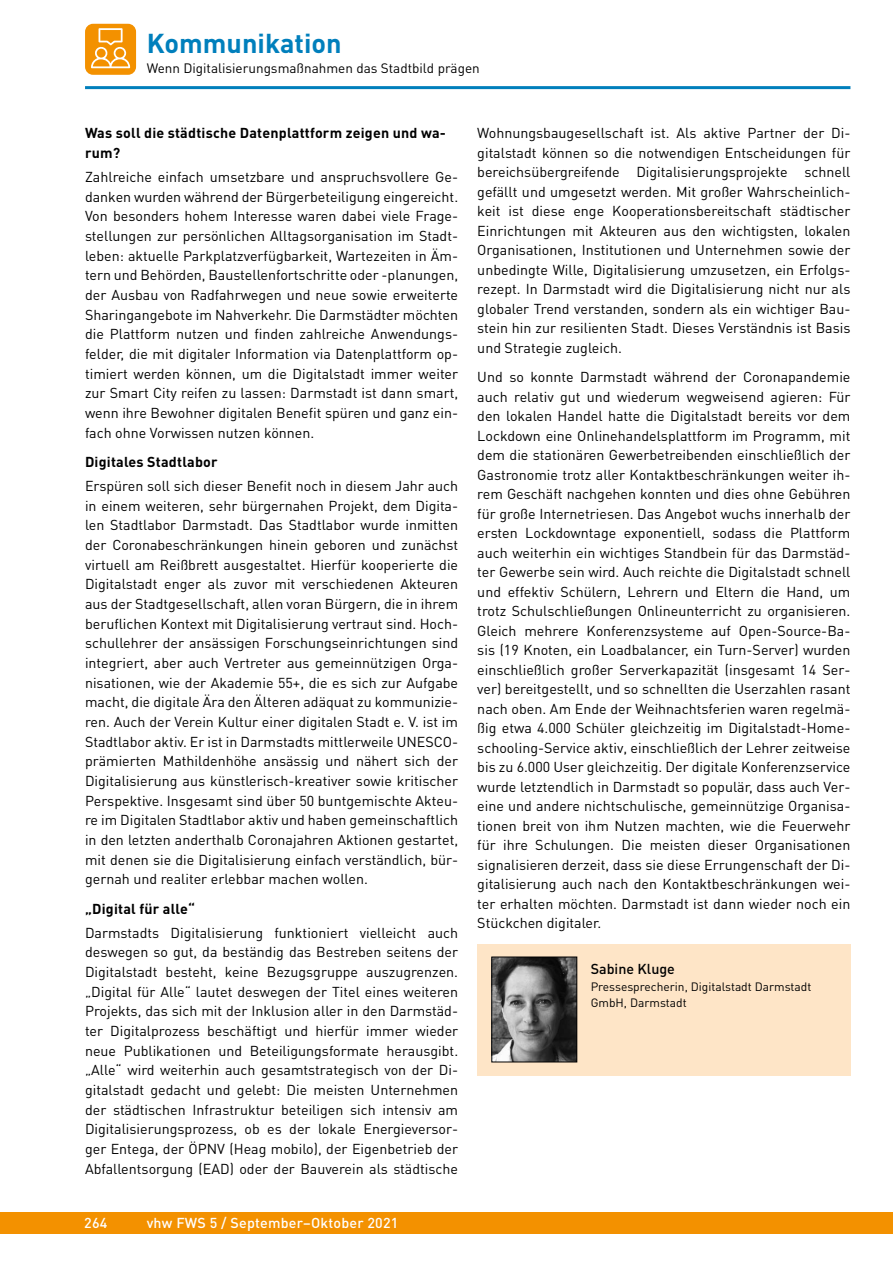
<style>
.page{position:relative;width:893px;height:1263px;background:#fff}
.page>*{position:absolute;margin:0;border:0;box-sizing:border-box;transform-origin:0 0}
.t1{font:700 27px "DIN Pro";color:#007fbc}
.t2{font:14.25px/19.6px "DIN Pro";color:#000;text-align:justify}
.t3{font:700 14.25px/19.6px "DIN Pro";letter-spacing:.015em;color:#000}
.t4{font:500 14.25px "DIN Pro";letter-spacing:.015em;color:#fff}
.t5{font:500 14.25px "DIN Pro";color:#000}
.t6{font:13.5px "DIN Pro";color:#000}
.t7{font:12px/16.5px "DIN Pro";color:#000}
</style>
<div class="page">
<div style="left:0;top:1212px;width:893px;height:21px;background:#f39100"></div>
<hr style="left:85px;top:86px;width:765px;height:3px;background:#007fbc">
<div style="left:85px;top:24px;width:51px;height:51px;background:#f39100;border-radius:8px"></div>
<svg style="left:91px;top:28px;width:39px;height:40px"></svg>
<div style="left:477px;top:944px;width:373px;height:132px;background:#fee5c7"></div>
<img style="left:493px;top:959px;width:82px;height:101px">
<div style="left:491px;top:957px;width:86px;height:105px;border:1px solid #000"></div>
<h1 class="t1" style="left:147px;top:25px;width:196px">Kommunikation</h1>
<p class="t6" style="left:147px;top:59px;width:335px">Wenn Digitalisierungsmaßnahmen das Stadtbild prägen</p>
<p class="t3" style="left:85px;top:123px;width:362px">Was soll die städtische Datenplattform zeigen und wa&shy;rum?</p>
<p class="t2" style="left:85px;top:166px;width:375px">Zahlreiche einfach umsetzbare und anspruchsvollere Ge&shy;danken wurden während der Bürgerbeteiligung eingereicht.<br>Von besonders hohem Interesse waren dabei viele Frage&shy;stellungen zur persönlichen Alltagsorganisation im Stadt&shy;leben: aktuelle Parkplatzverfügbarkeit, Wartezeiten in Äm&shy;tern und Behörden, Baustellenfortschritte oder -planungen, der Ausbau von Radfahrwegen und neue sowie erweiterte Sharingangebote im Nahverkehr. Die Darmstädter möchten die Plattform nutzen und finden zahlreiche Anwendungs&shy;felder, die mit digitaler Information via Datenplattform op&shy;timiert werden können, um die Digitalstadt immer weiter zur Smart City reifen zu lassen: Darmstadt ist dann smart, wenn ihre Bewohner digitalen Benefit spüren und ganz ein&shy;fach ohne Vorwissen nutzen können.</p>
<p class="t3" style="left:85px;top:452px;width:134px">Digitales Stadtlabor</p>
<p class="t2" style="left:85px;top:475px;width:375px">Erspüren soll sich dieser Benefit noch in diesem Jahr auch in einem weiteren, sehr bürgernahen Projekt, dem Digita&shy;len Stadtlabor Darmstadt. Das Stadtlabor wurde inmitten der Coronabeschränkungen hinein geboren und zunächst virtuell am Reißbrett ausgestaltet. Hierfür kooperierte die Digitalstadt enger als zuvor mit verschiedenen Akteuren aus der Stadtgesellschaft, allen voran Bürgern, die in ihrem beruflichen Kontext mit Digitalisierung vertraut sind. Hoch&shy;schullehrer der ansässigen Forschungseinrichtungen sind integriert, aber auch Vertreter aus gemeinnützigen Orga&shy;nisationen, wie der Akademie 55+, die es sich zur Aufgabe macht, die digitale Ära den Älteren adäquat zu kommunizie&shy;ren. Auch der Verein Kultur einer digitalen Stadt e. V. ist im Stadtlabor aktiv. Er ist in Darmstadts mittlerweile UNESCO&shy;prämierten Mathildenhöhe ansässig und nähert sich der Digitalisierung aus künstlerisch-kreativer sowie kritischer Perspektive. Insgesamt sind über 50 buntgemischte Akteu&shy;re im Digitalen Stadtlabor aktiv und haben gemeinschaftlich in den letzten anderthalb Coronajahren Aktionen gestartet, mit denen sie die Digitalisierung einfach verständlich, bür&shy;gernah und realiter erlebbar machen wollen.</p>
<p class="t3" style="left:85px;top:898px;width:111px">„Digital für alle“</p>
<p class="t2" style="left:85px;top:922px;width:375px">Darmstadts Digitalisierung funktioniert vielleicht auch deswegen so gut, da beständig das Bestreben seitens der Digitalstadt besteht, keine Bezugsgruppe auszugrenzen. „Digital für Alle“ lautet deswegen der Titel eines weiteren Projekts, das sich mit der Inklusion aller in den Darmstäd&shy;ter Digitalprozess beschäftigt und hierfür immer wieder neue Publikationen und Beteiligungsformate herausgibt. „Alle“ wird weiterhin auch gesamtstrategisch von der Di&shy;gitalstadt gedacht und gelebt: Die meisten Unternehmen der städtischen Infrastruktur beteiligen sich intensiv am Digitalisierungsprozess, ob es der lokale Energieversor&shy;ger Entega, der ÖPNV (Heag mobilo), der Eigenbetrieb der Abfallentsorgung (EAD) oder der Bauverein als städtische</p>
<p class="t4" style="left:84px;top:1213px;width:25px">264</p>
<p class="t4" style="left:147px;top:1213px;width:253px">vhw FWS 5 / September–Oktober 2021</p>
<p class="t2" style="left:477px;top:123px;width:375px">Wohnungsbaugesellschaft ist. Als aktive Partner der Di&shy;gitalstadt können so die notwendigen Entscheidungen für bereichsübergreifende Digitalisierungsprojekte schnell gefällt und umgesetzt werden. Mit großer Wahrscheinlich&shy;keit ist diese enge Kooperationsbereitschaft städtischer Einrichtungen mit Akteuren aus den wichtigsten, lokalen Organisationen, Institutionen und Unternehmen sowie der unbedingte Wille, Digitalisierung umzusetzen, ein Erfolgs&shy;rezept. In Darmstadt wird die Digitalisierung nicht nur als globaler Trend verstanden, sondern als ein wichtiger Bau&shy;stein hin zur resilienten Stadt. Dieses Verständnis ist Basis und Strategie zugleich.</p>
<p class="t2" style="left:477px;top:367px;width:375px">Und so konnte Darmstadt während der Coronapandemie auch relativ gut und wiederum wegweisend agieren: Für den lokalen Handel hatte die Digitalstadt bereits vor dem Lockdown eine Onlinehandelsplattform im Programm, mit dem die stationären Gewerbetreibenden einschließlich der Gastronomie trotz aller Kontaktbeschränkungen weiter ih&shy;rem Geschäft nachgehen konnten und dies ohne Gebühren für große Internetriesen. Das Angebot wuchs innerhalb der ersten Lockdowntage exponentiell, sodass die Plattform auch weiterhin ein wichtiges Standbein für das Darmstäd&shy;ter Gewerbe sein wird. Auch reichte die Digitalstadt schnell und effektiv Schülern, Lehrern und Eltern die Hand, um trotz Schulschließungen Onlineunterricht zu organisieren.<br>Gleich mehrere Konferenzsysteme auf Open-Source-Ba&shy;sis (19 Knoten, ein Loadbalancer, ein Turn-Server) wurden einschließlich großer Serverkapazität (insgesamt 14 Ser&shy;ver) bereitgestellt, und so schnellten die Userzahlen rasant nach oben. Am Ende der Weihnachtsferien waren regelmä&shy;ßig etwa 4.000 Schüler gleichzeitig im Digitalstadt-Home&shy;schooling-Service aktiv, einschließlich der Lehrer zeitweise bis zu 6.000 User gleichzeitig. Der digitale Konferenzservice wurde letztendlich in Darmstadt so populär, dass auch Ver&shy;eine und andere nichtschulische, gemeinnützige Organisa&shy;tionen breit von ihm Nutzen machten, wie die Feuerwehr für ihre Schulungen. Die meisten dieser Organisationen signalisieren derzeit, dass sie diese Errungenschaft der Di&shy;gitalisierung auch nach den Kontaktbeschränkungen wei&shy;ter erhalten möchten. Darmstadt ist dann wieder noch ein Stückchen digitaler.</p>
<p class="t5" style="left:591px;top:959px;width:86px">Sabine Kluge</p>
<p class="t7" style="left:591px;top:977px;width:222px">Pressesprecherin, Digitalstadt Darmstadt<br>GmbH, Darmstadt</p>
</div>
